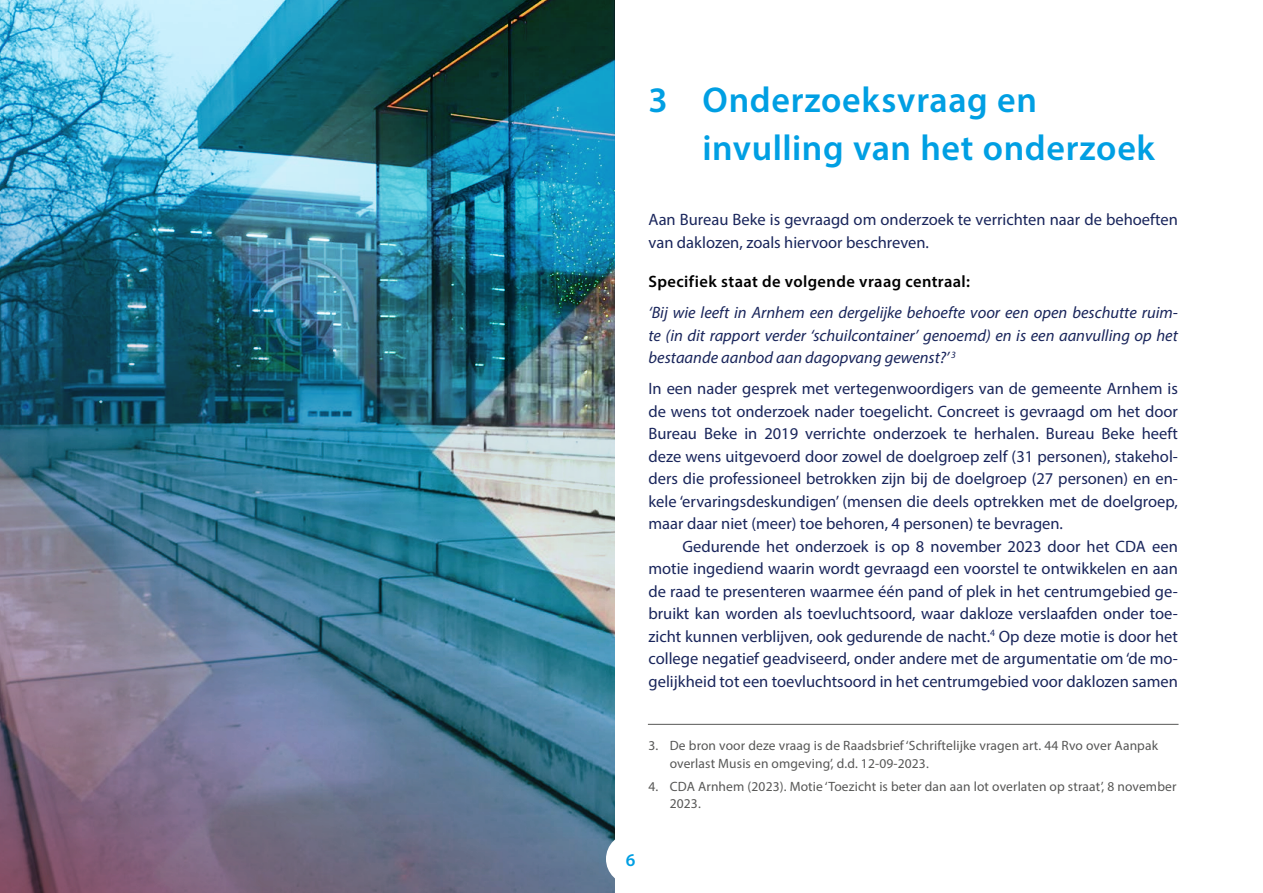
<style>
.page{position:relative;width:1263px;height:893px;background:#fff}
.page>*{position:absolute;margin:0;border:0;box-sizing:border-box;transform-origin:0 0}
.t1{font:600 36px/48px "Myriad Pro";letter-spacing:.015em;color:#009fe3}
.t2{font:600 18px "Myriad Pro";color:#009fe3}
.t3{font:16.5px/22.5px "Myriad Pro";color:#19255b;text-align:justify}
.t4{font:italic 16.5px/22.5px "Myriad Pro";color:#19255b;text-align:justify}
.t5{font:600 16.5px "Myriad Pro";letter-spacing:.025em;color:#000}
.t6{font:13.5px/18px "Myriad Pro";letter-spacing:.01em;color:#575756}
</style>
<div class="page">
<img style="left:0;top:0;width:614px;height:893px">
<div style="left:606px;top:833px;width:51px;height:51px;background:#fff;border-radius:50%"></div>
<hr style="left:648px;top:724px;width:530px;height:1px;background:#575756">
<h1 class="t1" style="left:702px;top:75px;width:454px;text-indent:-54px">3 Onderzoeksvraag en invulling van het onderzoek</h1>
<p class="t3" style="left:648px;top:208px;width:531px">Aan Bureau Beke is gevraagd om onderzoek te verrichten naar de behoeften van daklozen, zoals hiervoor beschreven.</p>
<p class="t5" style="left:648px;top:271px;width:323px">Specifiek staat de volgende vraag centraal:</p>
<p class="t4" style="left:648px;top:301px;width:531px">‘Bij wie leeft in Arnhem een dergelijke behoefte voor een open beschutte ruim&shy;te (in dit rapport verder ‘schuilcontainer’ genoemd) en is een aanvulling op het bestaande aanbod aan dagopvang gewenst?’ <sup>3</sup></p>
<p class="t3" style="left:648px;top:377px;width:531px">In een nader gesprek met vertegenwoordigers van de gemeente Arnhem is de wens tot onderzoek nader toegelicht. Concreet is gevraagd om het door Bureau Beke in 2019 verrichte onderzoek te herhalen. Bureau Beke heeft deze wens uitgevoerd door zowel de doelgroep zelf (31 personen), stakehol&shy;ders die professioneel betrokken zijn bij de doelgroep (27 personen) en en&shy;kele ‘ervaringsdeskundigen’ (mensen die deels optrekken met de doelgroep, maar daar niet (meer) toe behoren, 4 personen) te bevragen.</p>
<p class="t3" style="left:648px;top:534px;width:531px;text-indent:34px">Gedurende het onderzoek is op 8 november 2023 door het CDA een motie ingediend waarin wordt gevraagd een voorstel te ontwikkelen en aan de raad te presenteren waarmee één pand of plek in het centrumgebied ge&shy;bruikt kan worden als toevluchtsoord, waar dakloze verslaafden onder toe&shy;zicht kunnen verblijven, ook gedurende de nacht.<sup>4</sup> Op deze motie is door het college negatief geadviseerd, onder andere met de argumentatie om ‘de mo&shy;gelijkheid tot een toevluchtsoord in het centrumgebied voor daklozen samen</p>
<p class="t6" style="left:670px;top:736px;width:490px;text-indent:-21px">3. De bron voor deze vraag is de Raadsbrief ‘Schriftelijke vragen art. 44 Rvo over Aanpak overlast Musis en omgeving’, d.d. 12-09-2023.</p>
<p class="t6" style="left:670px;top:777px;width:508px;text-indent:-21px">4. CDA Arnhem (2023). Motie ‘Toezicht is beter dan aan lot overlaten op straat’, 8 november<br>2023.</p>
<p class="t2" style="left:626px;top:848px;width:11px">6</p>
</div>
